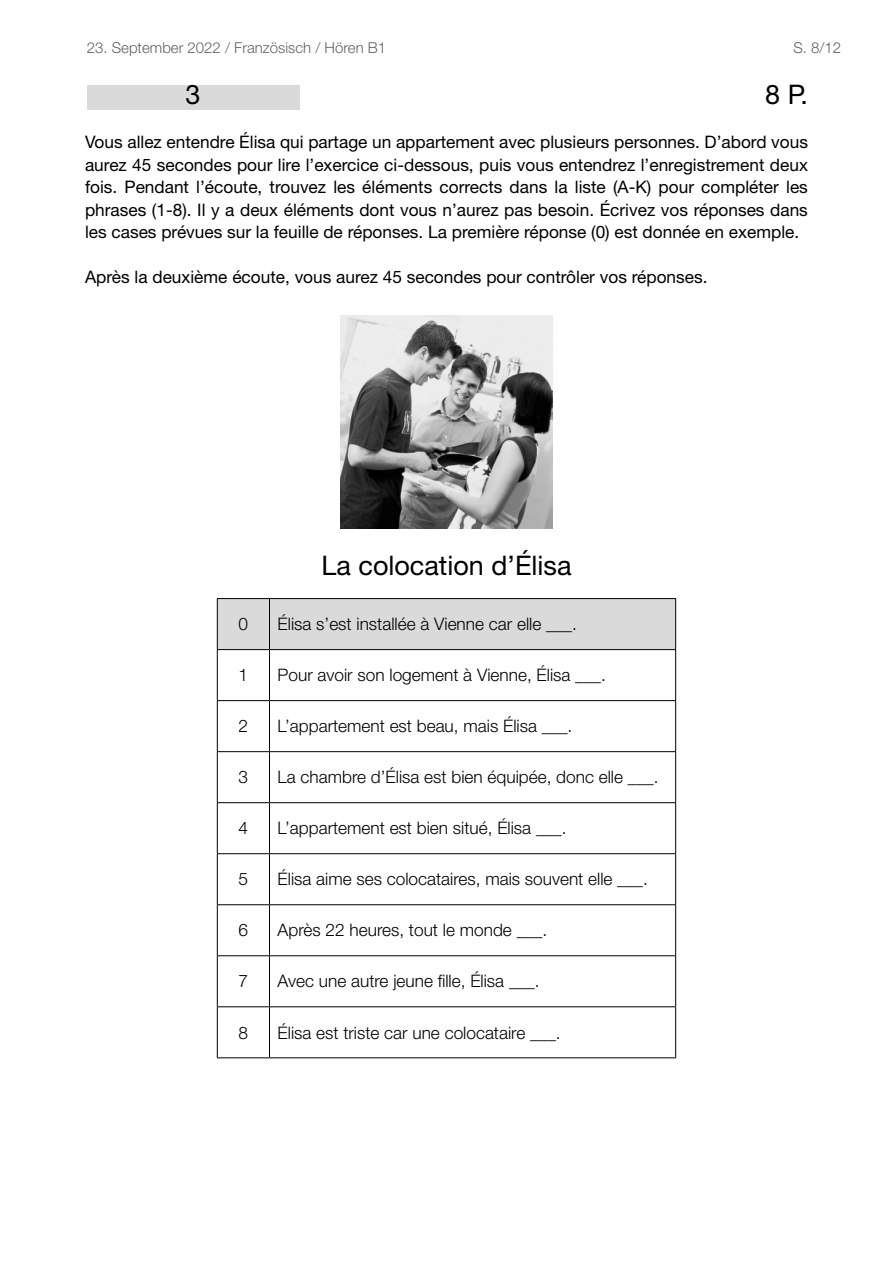
<style>
.page{position:relative;width:893px;height:1263px;background:#fff}
.page>*{position:absolute;margin:0;border:0;box-sizing:border-box;transform-origin:0 0}
.t1{font:27px "Helvetica Neue LT Pro";color:#000}
.t2{font:17.25px/22.5px "Helvetica Neue LT Pro";color:#000;text-align:justify}
.t3{font:300 17.25px "Helvetica Neue LT Pro";color:#000}
.t4{font:300 15px "Helvetica Neue LT Std";color:#636363}
</style>
<div class="page">
<div style="left:87px;top:85px;width:212px;height:24px;background:#dadada"></div>
<div style="left:218px;top:599px;width:457px;height:50px;background:#dadada"></div>
<hr style="left:217px;top:598px;width:52px;height:1px;background:#000">
<hr style="left:269px;top:598px;width:407px;height:1px;background:#000">
<hr style="left:217px;top:649px;width:52px;height:1px;background:#000">
<hr style="left:269px;top:649px;width:407px;height:1px;background:#000">
<hr style="left:217px;top:700px;width:52px;height:1px;background:#000">
<hr style="left:269px;top:700px;width:407px;height:1px;background:#000">
<hr style="left:217px;top:751px;width:52px;height:1px;background:#000">
<hr style="left:269px;top:751px;width:407px;height:1px;background:#000">
<hr style="left:217px;top:802px;width:52px;height:1px;background:#000">
<hr style="left:269px;top:802px;width:407px;height:1px;background:#000">
<hr style="left:217px;top:853px;width:52px;height:1px;background:#000">
<hr style="left:269px;top:853px;width:407px;height:1px;background:#000">
<hr style="left:217px;top:904px;width:52px;height:1px;background:#000">
<hr style="left:269px;top:904px;width:407px;height:1px;background:#000">
<hr style="left:217px;top:955px;width:52px;height:1px;background:#000">
<hr style="left:269px;top:955px;width:407px;height:1px;background:#000">
<hr style="left:217px;top:1006px;width:52px;height:1px;background:#000">
<hr style="left:269px;top:1006px;width:407px;height:1px;background:#000">
<hr style="left:217px;top:1057px;width:52px;height:1px;background:#000">
<hr style="left:269px;top:1057px;width:407px;height:1px;background:#000">
<hr style="left:217px;top:599px;width:1px;height:50px;background:#000">
<hr style="left:217px;top:650px;width:1px;height:50px;background:#000">
<hr style="left:217px;top:701px;width:1px;height:50px;background:#000">
<hr style="left:217px;top:752px;width:1px;height:50px;background:#000">
<hr style="left:217px;top:803px;width:1px;height:50px;background:#000">
<hr style="left:217px;top:854px;width:1px;height:50px;background:#000">
<hr style="left:217px;top:905px;width:1px;height:50px;background:#000">
<hr style="left:217px;top:956px;width:1px;height:50px;background:#000">
<hr style="left:217px;top:1007px;width:1px;height:50px;background:#000">
<hr style="left:269px;top:599px;width:1px;height:50px;background:#000">
<hr style="left:675px;top:599px;width:1px;height:50px;background:#000">
<hr style="left:269px;top:650px;width:1px;height:50px;background:#000">
<hr style="left:675px;top:650px;width:1px;height:50px;background:#000">
<hr style="left:269px;top:701px;width:1px;height:50px;background:#000">
<hr style="left:675px;top:701px;width:1px;height:50px;background:#000">
<hr style="left:269px;top:752px;width:1px;height:50px;background:#000">
<hr style="left:675px;top:752px;width:1px;height:50px;background:#000">
<hr style="left:269px;top:803px;width:1px;height:50px;background:#000">
<hr style="left:675px;top:803px;width:1px;height:50px;background:#000">
<hr style="left:269px;top:854px;width:1px;height:50px;background:#000">
<hr style="left:675px;top:854px;width:1px;height:50px;background:#000">
<hr style="left:269px;top:905px;width:1px;height:50px;background:#000">
<hr style="left:675px;top:905px;width:1px;height:50px;background:#000">
<hr style="left:269px;top:956px;width:1px;height:50px;background:#000">
<hr style="left:675px;top:956px;width:1px;height:50px;background:#000">
<hr style="left:269px;top:1007px;width:1px;height:50px;background:#000">
<hr style="left:675px;top:1007px;width:1px;height:50px;background:#000">
<img style="left:340px;top:315px;width:213px;height:213px">
<p class="t4" style="left:87px;top:39px;width:301px">23. September 2022 / Französisch / Hören B1</p>
<p class="t4" style="left:793px;top:39px;width:49px">S. 8/12</p>
<h1 class="t1" style="left:186px;top:78px;width:17px">3</h1>
<h1 class="t1" style="left:765px;top:78px;width:44px">8 P.</h1>
<p class="t2" style="left:85px;top:130px;width:724px">Vous allez entendre Élisa qui partage un appartement avec plusieurs personnes. D’abord vous aurez 45 secondes pour lire l’exercice ci-dessous, puis vous entendrez l’enregistrement deux fois. Pendant l’écoute, trouvez les éléments corrects dans la liste (A-K) pour compléter les phrases (1-8). Il y a deux éléments dont vous n’aurez pas besoin. Écrivez vos réponses dans les cases prévues sur la feuille de réponses. La première réponse (0) est donnée en exemple.</p>
<p class="t2" style="left:85px;top:265px;width:624px">Après la deuxième écoute, vous aurez 45 secondes pour contrôler vos réponses.</p>
<h1 class="t1" style="left:321px;top:549px;width:252px">La colocation d’Élisa</h1>
<p class="t3" style="left:239px;top:613px;width:11px">0</p>
<p class="t3" style="left:278px;top:613px;width:301px">Élisa s’est installée à Vienne car elle ___.</p>
<p class="t3" style="left:239px;top:665px;width:11px">1</p>
<p class="t3" style="left:278px;top:665px;width:330px">Pour avoir son logement à Vienne, Élisa ___.</p>
<p class="t3" style="left:239px;top:716px;width:11px">2</p>
<p class="t3" style="left:278px;top:716px;width:296px">L’appartement est beau, mais Élisa ___.</p>
<p class="t3" style="left:239px;top:767px;width:11px">3</p>
<p class="t3" style="left:278px;top:767px;width:382px">La chambre d’Élisa est bien équipée, donc elle ___.</p>
<p class="t3" style="left:239px;top:818px;width:11px">4</p>
<p class="t3" style="left:278px;top:818px;width:291px">L’appartement est bien situé, Élisa ___.</p>
<p class="t3" style="left:239px;top:869px;width:11px">5</p>
<p class="t3" style="left:278px;top:869px;width:372px">Élisa aime ses colocataires, mais souvent elle ___.</p>
<p class="t3" style="left:239px;top:920px;width:11px">6</p>
<p class="t3" style="left:278px;top:920px;width:271px">Après 22 heures, tout le monde ___.</p>
<p class="t3" style="left:239px;top:971px;width:11px">7</p>
<p class="t3" style="left:278px;top:971px;width:264px">Avec une autre jeune fille, Élisa ___.</p>
<p class="t3" style="left:239px;top:1022px;width:11px">8</p>
<p class="t3" style="left:278px;top:1022px;width:285px">Élisa est triste car une colocataire ___.</p>
</div>
